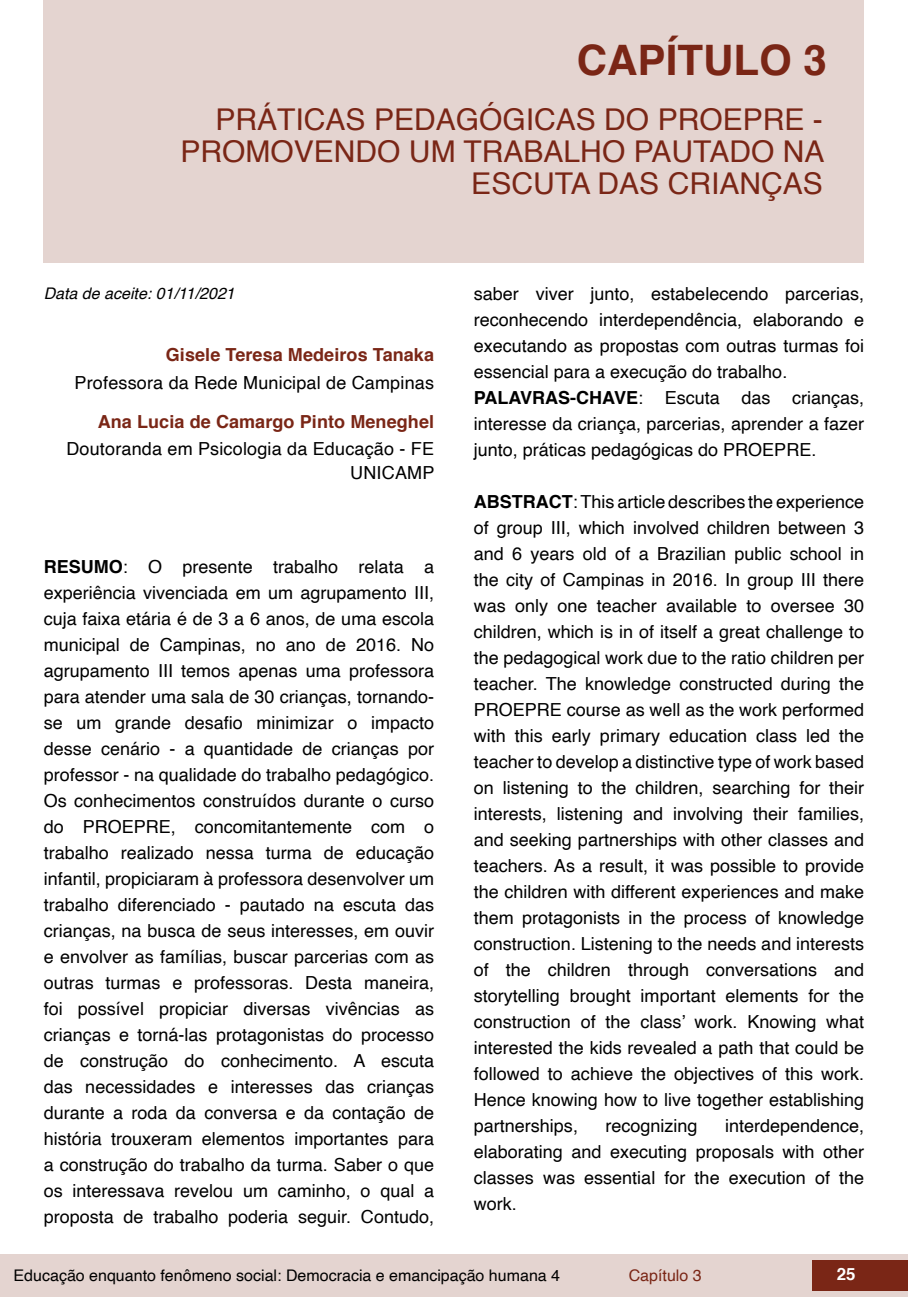
<style>
.page{position:relative;width:908px;height:1304px;background:#fff}
.page>*{position:absolute;margin:0;border:0;box-sizing:border-box;transform-origin:0 0}
.t1{font:700 42px "Helvetica";color:#7a2616}
.t2{font:30px/32px "Helvetica";color:#7a2616;text-align:right}
.t3{font:18px/26px "Helvetica";color:#000;text-align:justify}
.t4{font:700 18px "Helvetica";letter-spacing:.005em;color:#7a2616}
.t5{font:700 16.8px "Helvetica";color:#fff}
.t6{font:16px "Helvetica";color:#000}
.t7{font:italic 16px "Helvetica";color:#000}
.t8{font:16px "Helvetica";color:#7a2616}
.s1{font-weight:700}
</style>
<div class="page">
<div style="left:0;top:1254px;width:906px;height:43px;background:#e4d4d0"></div>
<div style="left:812px;top:1261px;width:95px;height:30px;background:#7a2616"></div>
<div style="left:44px;top:0;width:819px;height:263px;background:#e4d4d0"></div>
<h1 class="t1" style="left:576px;top:26px;width:251px">CAPÍTULO 3</h1>
<h2 class="t2" style="left:180px;top:104px;width:645px">PRÁTICAS PEDAGÓGICAS DO PROEPRE -<br>PROMOVENDO UM TRABALHO PAUTADO NA<br>ESCUTA DAS CRIANÇAS</h2>
<p class="t7" style="left:44px;top:280px;width:192px">Data de aceite: 01/11/2021</p>
<p class="t4" style="left:166px;top:341px;width:269px">Gisele Teresa Medeiros Tanaka</p>
<p class="t3" style="left:74px;top:370px;width:361px">Professora da Rede Municipal de Campinas</p>
<p class="t4" style="left:98px;top:407px;width:338px">Ana Lucia de Camargo Pinto Meneghel</p>
<p class="t3" style="left:66px;top:438px;width:369px;line-height:24px;text-align:right">Doutoranda em Psicologia da Educação - FE<br>UNICAMP</p>
<p class="t3" style="left:44px;top:555px;width:392px"><span class="s1">RESUMO</span>: O presente trabalho relata a experiência vivenciada em um agrupamento III, cuja faixa etária é de 3 a 6 anos, de uma escola municipal de Campinas, no ano de 2016. No agrupamento III temos apenas uma professora para atender uma sala de 30 crianças, tornando&shy;se um grande desafio minimizar o impacto desse cenário - a quantidade de crianças por professor - na qualidade do trabalho pedagógico.<br>Os conhecimentos construídos durante o curso do PROEPRE, concomitantemente com o trabalho realizado nessa turma de educação infantil, propiciaram à professora desenvolver um trabalho diferenciado - pautado na escuta das crianças, na busca de seus interesses, em ouvir e envolver as famílias, buscar parcerias com as outras turmas e professoras. Desta maneira, foi possível propiciar diversas vivências as crianças e torná-las protagonistas do processo de construção do conhecimento. A escuta das necessidades e interesses das crianças durante a roda da conversa e da contação de história trouxeram elementos importantes para a construção do trabalho da turma. Saber o que os interessava revelou um caminho, o qual a proposta de trabalho poderia seguir. Contudo,</p>
<p class="t3" style="left:473px;top:281px;width:392px;text-align:left">saber viver junto, estabelecendo parcerias, reconhecendo interdependência, elaborando e executando as propostas com outras turmas foi essencial para a execução do trabalho.<br><span class="s1">PALAVRAS-CHAVE</span>: Escuta das crianças, interesse da criança, parcerias, aprender a fazer junto, práticas pedagógicas do PROEPRE.</p>
<p class="t3" style="left:473px;top:489px;width:392px"><span class="s1">ABSTRACT</span>: This article describes the experience of group III, which involved children between 3 and 6 years old of a Brazilian public school in the city of Campinas in 2016. In group III there was only one teacher available to oversee 30 children, which is in of itself a great challenge to the pedagogical work due to the ratio children per teacher. The knowledge constructed during the PROEPRE course as well as the work performed with this early primary education class led the teacher to develop a distinctive type of work based on listening to the children, searching for their interests, listening and involving their families, and seeking partnerships with other classes and teachers. As a result, it was possible to provide the children with different experiences and make them protagonists in the process of knowledge construction. Listening to the needs and interests of the children through conversations and storytelling brought important elements for the construction of the class’ work. Knowing what interested the kids revealed a path that could be followed to achieve the objectives of this work.<br>Hence knowing how to live together establishing partnerships,</p>
<p class="t3" style="left:473px;top:1113px;width:392px;text-indent:251px">interdependence, elaborating and executing proposals with other classes was essential for the execution of the work.</p>
<p class="t3" style="left:605px;top:1113px;width:94px">recognizing</p>
<p class="t6" style="left:14px;top:1263px;width:548px">Educação enquanto fenômeno social: Democracia e emancipação humana 4</p>
<p class="t8" style="left:628px;top:1263px;width:74px">Capítulo 3</p>
<p class="t5" style="left:836px;top:1261px;width:20px">25</p>
</div>
